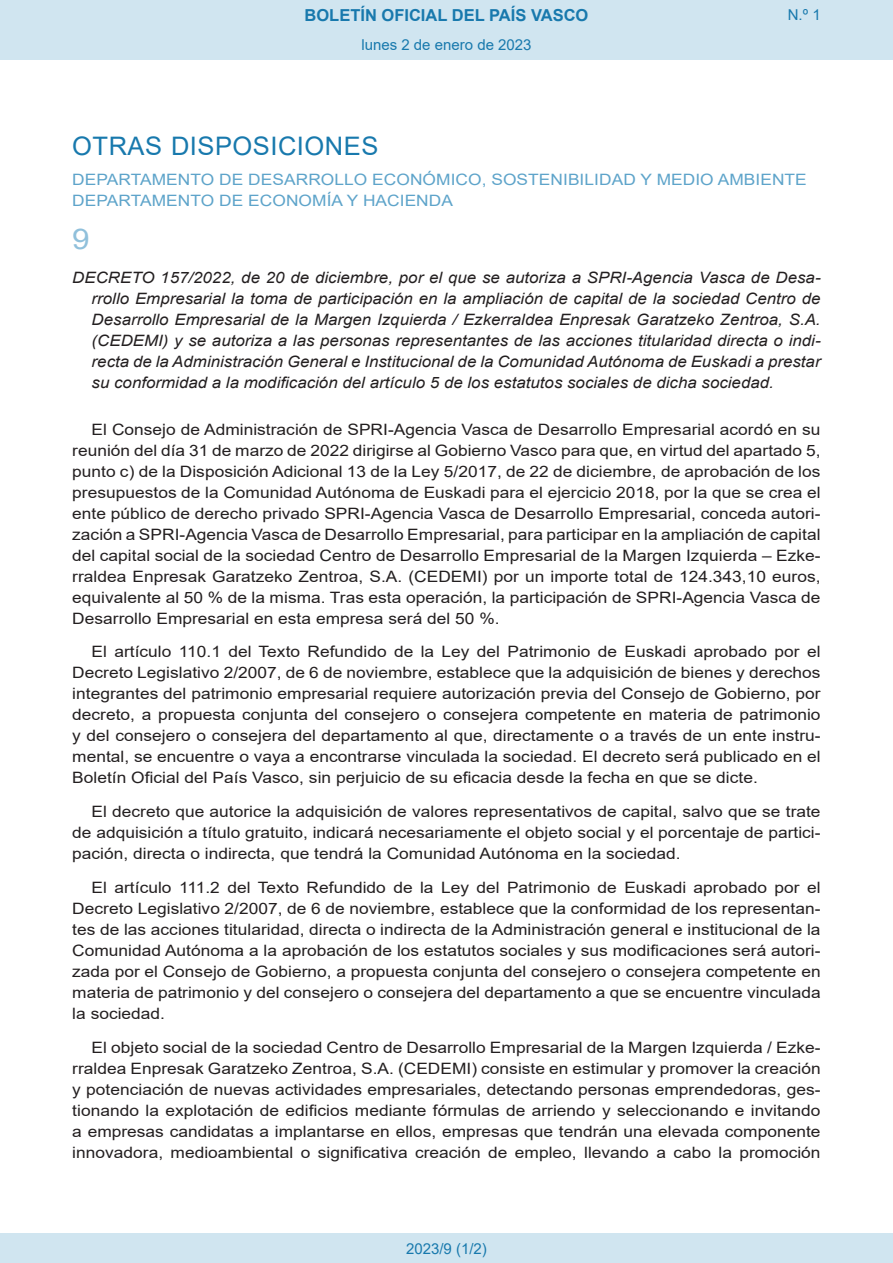
<style>
.page{position:relative;width:893px;height:1263px;background:#fff}
.page>*{position:absolute;margin:0;border:0;box-sizing:border-box;transform-origin:0 0}
.BOPVOrden{font:28.5px "Arial";color:#90c0db;scale:1.11 1}
.BOPVSeccion{font:25.5px "Arial";letter-spacing:.02em;color:#1879ad}
.t1{font:700 16.5px "Arial";color:#1879ad}
.BOPVDetalle{font:15.6px/21px "Arial";color:#231f20;text-align:justify;scale:1.11 1}
.BOPVTitulo{font:italic 15.6px/21px "Arial";color:#231f20;text-align:justify;scale:1.07 1}
.BOPVOrganismo{font:15.6px "Arial";letter-spacing:.005em;color:#5ea4ca;scale:1.11 1}
.Paginacion_Centro{font:15px "Arial";color:#1879ad}
</style>
<div class="page">
<div style="left:0;top:0;width:893px;height:60px;background:#d0e5f0"></div>
<div style="left:0;top:1233px;width:893px;height:30px;background:#d0e5f0"></div>
<p class="t1" style="left:305px;top:3px;width:285px">BOLETÍN OFICIAL DEL PAÍS VASCO</p>
<p class="Paginacion_Centro" style="left:361px;top:35px;width:172px">lunes 2 de enero de 2023</p>
<p class="Paginacion_Centro" style="left:788px;top:5px;width:34px">N.º 1</p>
<p class="BOPVSeccion" style="left:72px;top:128px;width:308px">OTRAS DISPOSICIONES</p>
<p class="BOPVOrganismo" style="left:72px;top:169px;width:663px">DEPARTAMENTO DE DESARROLLO ECONÓMICO, SOSTENIBILIDAD Y MEDIO AMBIENTE</p>
<p class="BOPVOrganismo" style="left:72px;top:190px;width:344px">DEPARTAMENTO DE ECONOMÍA Y HACIENDA</p>
<p class="BOPVOrden" style="left:72px;top:220px;width:17px">9</p>
<p class="BOPVTitulo" style="left:92px;top:267px;width:683px;text-indent:-19px">DECRETO 157/2022, de 20 de diciembre, por el que se autoriza a SPRI-Agencia Vasca de Desa&shy;rrollo Empresarial la toma de participación en la ampliación de capital de la sociedad Centro de Desarrollo Empresarial de la Margen Izquierda / Ezkerraldea Enpresak Garatzeko Zentroa, S.A. (CEDEMI) y se autoriza a las personas representantes de las acciones titularidad directa o indi&shy;recta de la Administración General e Institucional de la Comunidad Autónoma de Euskadi a prestar su conformidad a la modificación del artículo 5 de los estatutos sociales de dicha sociedad.</p>
<p class="BOPVDetalle" style="left:72px;top:419px;width:676px;text-indent:19px">El Consejo de Administración de SPRI-Agencia Vasca de Desarrollo Empresarial acordó en su reunión del día 31 de marzo de 2022 dirigirse al Gobierno Vasco para que, en virtud del apartado 5, punto c) de la Disposición Adicional 13 de la Ley 5/2017, de 22 de diciembre, de aprobación de los presupuestos de la Comunidad Autónoma de Euskadi para el ejercicio 2018, por la que se crea el ente público de derecho privado SPRI-Agencia Vasca de Desarrollo Empresarial, conceda autori&shy;zación a SPRI-Agencia Vasca de Desarrollo Empresarial, para participar en la ampliación de capital del capital social de la sociedad Centro de Desarrollo Empresarial de la Margen Izquierda – Ezke&shy;rraldea Enpresak Garatzeko Zentroa, S.A. (CEDEMI) por un importe total de 124.343,10 euros, equivalente al 50 % de la misma. Tras esta operación, la participación de SPRI-Agencia Vasca de Desarrollo Empresarial en esta empresa será del 50 %.</p>
<p class="BOPVDetalle" style="left:72px;top:641px;width:676px;text-indent:19px">El artículo 110.1 del Texto Refundido de la Ley del Patrimonio de Euskadi aprobado por el Decreto Legislativo 2/2007, de 6 de noviembre, establece que la adquisición de bienes y derechos integrantes del patrimonio empresarial requiere autorización previa del Consejo de Gobierno, por decreto, a propuesta conjunta del consejero o consejera competente en materia de patrimonio y del consejero o consejera del departamento al que, directamente o a través de un ente instru&shy;mental, se encuentre o vaya a encontrarse vinculada la sociedad. El decreto será publicado en el Boletín Oficial del País Vasco, sin perjuicio de su eficacia desde la fecha en que se dicte.</p>
<p class="BOPVDetalle" style="left:72px;top:801px;width:676px;text-indent:19px">El decreto que autorice la adquisición de valores representativos de capital, salvo que se trate de adquisición a título gratuito, indicará necesariamente el objeto social y el porcentaje de partici&shy;pación, directa o indirecta, que tendrá la Comunidad Autónoma en la sociedad.</p>
<p class="BOPVDetalle" style="left:72px;top:877px;width:676px;text-indent:19px">El artículo 111.2 del Texto Refundido de la Ley del Patrimonio de Euskadi aprobado por el Decreto Legislativo 2/2007, de 6 de noviembre, establece que la conformidad de los representan&shy;tes de las acciones titularidad, directa o indirecta de la Administración general e institucional de la Comunidad Autónoma a la aprobación de los estatutos sociales y sus modificaciones será autori&shy;zada por el Consejo de Gobierno, a propuesta conjunta del consejero o consejera competente en materia de patrimonio y del consejero o consejera del departamento a que se encuentre vinculada la sociedad.</p>
<p class="BOPVDetalle" style="left:72px;top:1037px;width:676px;text-indent:19px">El objeto social de la sociedad Centro de Desarrollo Empresarial de la Margen Izquierda / Ezke&shy;rraldea Enpresak Garatzeko Zentroa, S.A. (CEDEMI) consiste en estimular y promover la creación y potenciación de nuevas actividades empresariales, detectando personas emprendedoras, ges&shy;tionando la explotación de edificios mediante fórmulas de arriendo y seleccionando e invitando a empresas candidatas a implantarse en ellos, empresas que tendrán una elevada componente innovadora, medioambiental o significativa creación de empleo, llevando a cabo la promoción</p>
<p class="Paginacion_Centro" style="left:406px;top:1238px;width:82px">2023/9 (1/2)</p>
</div>
